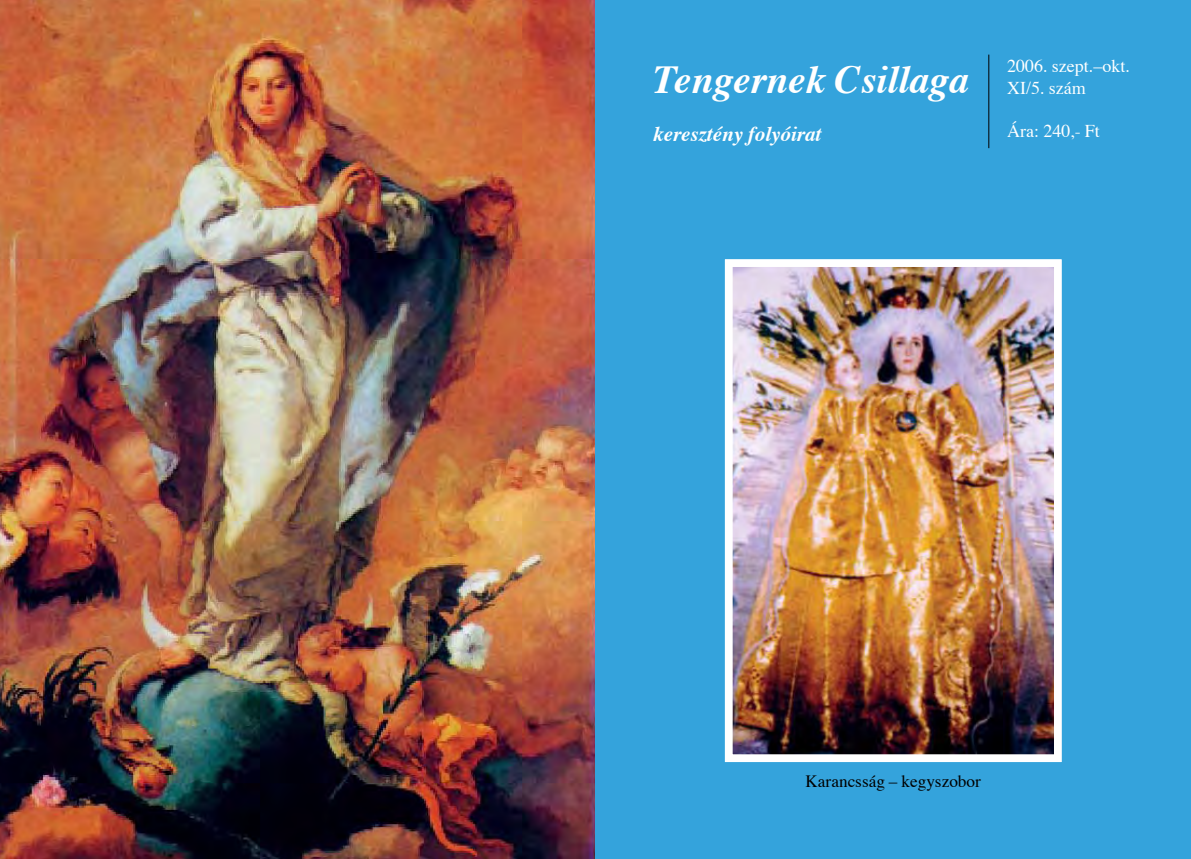
<style>
.page{position:relative;width:1191px;height:859px;background:#fff}
.page>*{position:absolute;margin:0;border:0;box-sizing:border-box;transform-origin:0 0}
.t1{font:italic 700 39.6px "Times";color:#fff}
.t2{font:italic 700 21px "Times";color:#fff}
.t3{font:18px/21.6px "Times";color:#fff}
.t4{font:17.25px "Times";color:#000}
</style>
<div class="page">
<img style="left:0;top:0;width:595px;height:859px">
<div style="left:595px;top:0;width:596px;height:859px;background:#34a3dc"></div>
<hr style="left:988px;top:55px;width:1px;height:93px;background:#000">
<img style="left:724px;top:259px;width:338px;height:504px">
<div style="left:728px;top:263px;width:329px;height:495px;border:4px solid #fff"></div>
<p class="t1" style="left:653px;top:43px;width:317px">Tengernek Csillaga</p>
<p class="t2" style="left:653px;top:114px;width:170px">keresztény folyóirat</p>
<p class="t3" style="left:1007px;top:54px;width:124px">2006. szept.–okt.<br>XI/5. szám</p>
<p class="t3" style="left:1007px;top:119px;width:94px">Ára: 240,- Ft</p>
<p class="t4" style="left:805px;top:765px;width:177px">Karancsság – kegyszobor</p>
</div>
